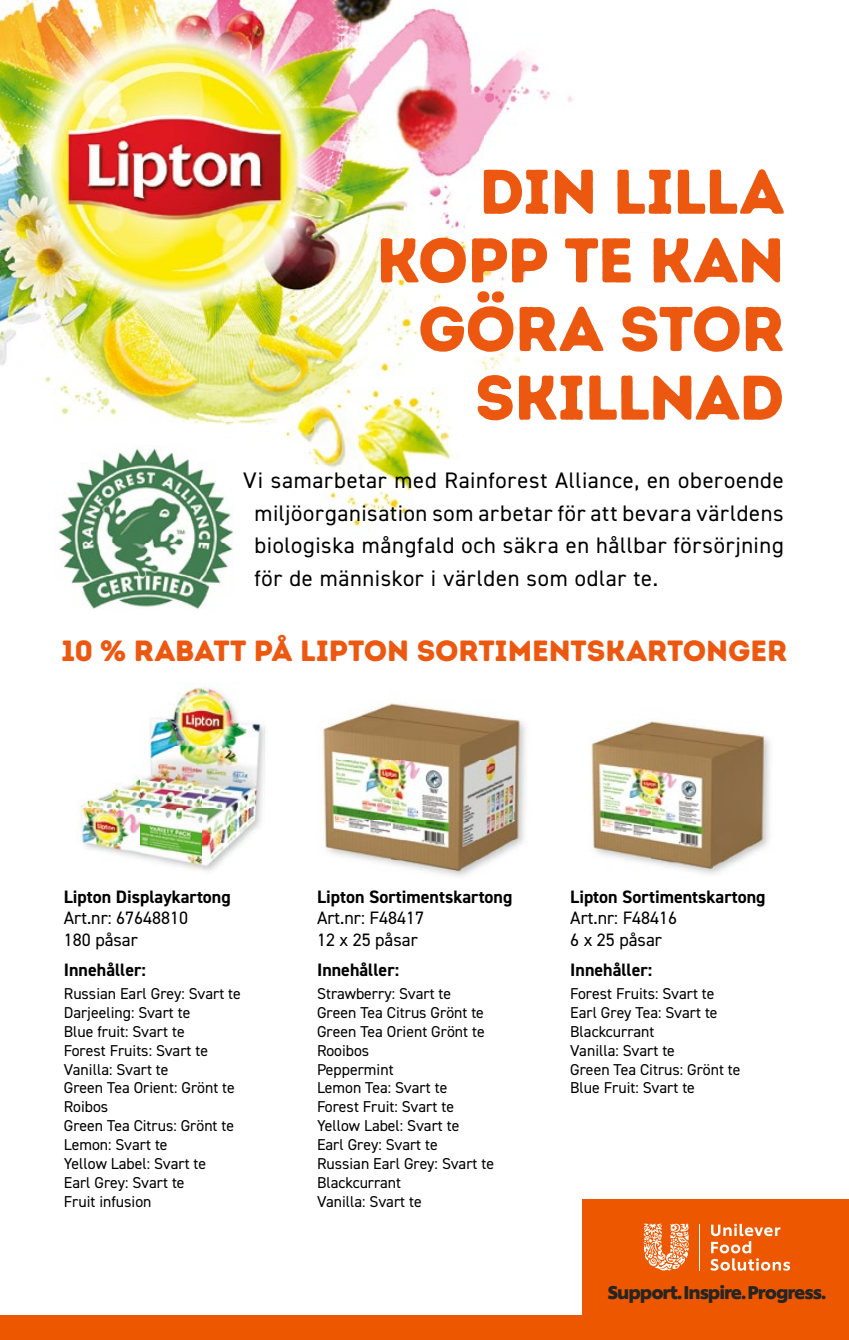
<style>
.page{position:relative;width:849px;height:1340px;background:#fff}
.page>*{position:absolute;margin:0;border:0;box-sizing:border-box;transform-origin:0 0}
.t1{font:62.77px/68.6px "Intro Rust Base";letter-spacing:-.02em;color:#ed5810;text-align:right}
.t2{font:29.25px "Intro Rust Base";letter-spacing:-.005em;color:#ed5810}
.t3{font:22.5px/32.6px "DIN2014";letter-spacing:.03em;color:#000;text-align:justify}
.t4{font:700 18.22px "Unilever Shilling";letter-spacing:-.06em;color:#252523}
.t5{font:700 18px/21.6px "DIN2014";color:#000}
.t6{font:18px/21.6px "DIN2014";color:#000}
.t7{font:15.75px/18.9px "DIN2014";color:#000}
.s1{font-weight:700}
.s2{font-weight:400}
</style>
<div class="page">
<img style="left:0;top:0;width:485px;height:465px">
<img style="left:485px;top:53px;width:88px;height:319px">
<img style="left:326px;top:465px;width:86px;height:65px">
<img style="left:54px;top:445px;width:182px;height:164px">
<div style="left:465px;top:191px;width:80px;height:68px;background:#fff;border-radius:50%"></div>
<img style="left:591px;top:721px;width:179px;height:153px">
<img style="left:79px;top:686px;width:186px;height:184px">
<img style="left:321px;top:703px;width:205px;height:173px">
<div style="left:0;top:1315px;width:848px;height:24px;background:#ed5700"></div>
<div style="left:582px;top:1199px;width:266px;height:116px;background:#ed5700"></div>
<svg style="left:643px;top:1223px;width:57px;height:48px"></svg>
<hr style="left:699px;top:1223px;width:1px;height:47px;background:#fff">
<svg style="left:710px;top:1223px;width:80px;height:48px"></svg>
<p class="t1" style="left:376px;top:158px;width:410px">DIN LILLA<br>KOPP TE KAN<br>GÖRA STOR<br>SKILLNAD</p>
<p class="t3" style="left:254px;top:463px;width:530px;text-indent:-11px">Vi samarbetar med Rainforest Alliance, en oberoende miljöorganisation som arbetar för att bevara världens biologiska mångfald och säkra en hållbar försörjning för de människor i världen som odlar te.</p>
<p class="t2" style="left:61px;top:631px;width:727px">10 % RABATT PÅ LIPTON SORTIMENTSKARTONGER</p>
<p class="t6" style="left:64px;top:885px;width:168px"><span class="s1">Lipton Displaykartong<br></span>Art.nr: 67648810<br>180 påsar</p>
<p class="t5" style="left:64px;top:958px;width:84px">Innehåller:</p>
<p class="t7" style="left:64px;top:983px;width:178px">Russian Earl Grey: Svart te<br>Darjeeling: Svart te<br>Blue fruit: Svart te<br>Forest Fruits: Svart te<br>Vanilla: Svart te<br>Green Tea Orient: Grönt te<br>Roibos<br>Green Tea Citrus: Grönt te<br>Lemon: Svart te<br>Yellow Label: Svart te<br>Earl Grey: Svart te<br>Fruit infusion</p>
<p class="t5" style="left:317px;top:885px;width:197px">Lipton Sortimentskartong<br><span class="s2">Art.nr: F48417<br>12 x 25 påsar</span></p>
<p class="t5" style="left:317px;top:958px;width:84px">Innehåller:</p>
<p class="t7" style="left:317px;top:983px;width:178px">Strawberry: Svart te<br>Green Tea Citrus Grönt te<br>Green Tea Orient Grönt te<br>Rooibos<br>Peppermint<br>Lemon Tea: Svart te<br>Forest Fruit: Svart te<br>Yellow Label: Svart te<br>Earl Grey: Svart te<br>Russian Earl Grey: Svart te<br>Blackcurrant<br>Vanilla: Svart te</p>
<p class="t5" style="left:570px;top:885px;width:197px">Lipton Sortimentskartong<br><span class="s2">Art.nr: F48416<br>6 x 25 påsar</span></p>
<p class="t5" style="left:570px;top:958px;width:84px">Innehåller:</p>
<p class="t7" style="left:570px;top:983px;width:172px">Forest Fruits: Svart te<br>Earl Grey Tea: Svart te<br>Blackcurrant<br>Vanilla: Svart te<br>Green Tea Citrus: Grönt te<br>Blue Fruit: Svart te</p>
<p class="t4" style="left:607px;top:1277px;width:220px">Support. Inspire. Progress.</p>
</div>
